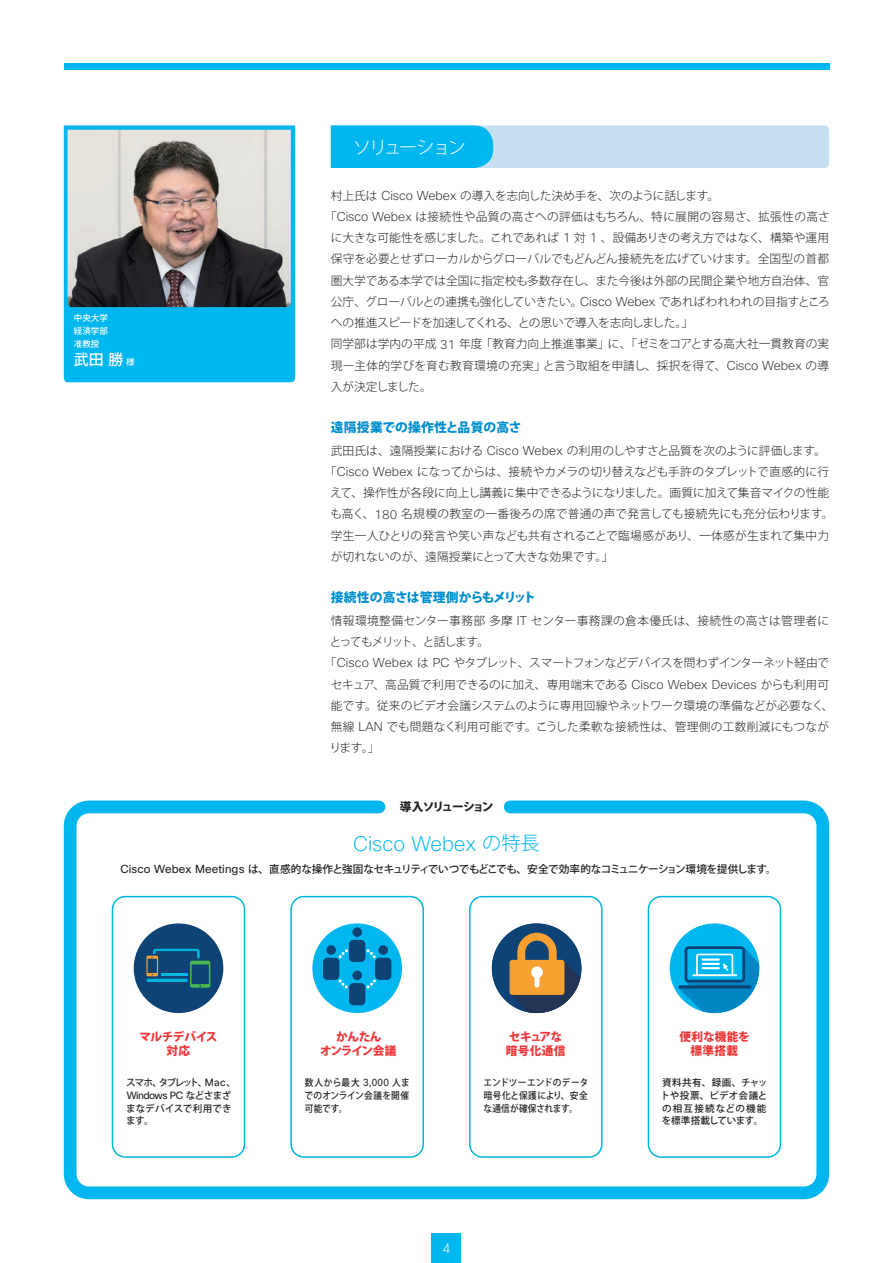
<style>
.page{position:relative;width:893px;height:1263px;background:#fff}
.page>*{position:absolute;margin:0;border:0;box-sizing:border-box;transform-origin:0 0}
.t1{font:200 20.4px "Cisco Sans";color:#00b6ef}
.t2{font:18px "Koz Go Pr 6 N Light 90 pv RKSJ H";letter-spacing:-.135em;color:#fff}
.t3{font:14.85px "Koz Go Pr 6 N Medium 90 pv RKSJ H";color:#fff}
.t4{font:200 13.65px "Cisco Sans";color:#fff}
.t5{font:12.75px "Koz Go Pr 6 N Heavy 90 pv RKSJ H";letter-spacing:-.02em;color:#008dce}
.t6{font:12.75px "Koz Go Pr 6 N Heavy 90 pv RKSJ H";letter-spacing:.015em;color:#008dce}
.t7{font:11.7px "Koz Go Pr 6 N Light 90 pv RKSJ H";color:#231f20}
.t8{font:11.7px "Koz Go Pr 6 N Light 90 pv RKSJ H";letter-spacing:.025em;color:#231f20}
.t9{font:11.7px "Koz Go Pr 6 N Light 90 pv RKSJ H";letter-spacing:.03em;color:#231f20}
.t10{font:11.7px "Koz Go Pr 6 N Light 90 pv RKSJ H";letter-spacing:-.055em;color:#231f20}
.t11{font:11.7px "Koz Go Pr 6 N Light 90 pv RKSJ H";letter-spacing:-.02em;color:#231f20}
.t12{font:11.7px "Koz Go Pr 6 N Light 90 pv RKSJ H";letter-spacing:.035em;color:#231f20}
.t13{font:11.7px "Koz Go Pr 6 N Light 90 pv RKSJ H";letter-spacing:-.035em;color:#231f20}
.t14{font:11.7px/13.8px "Koz Go Pr 6 N Heavy 90 pv RKSJ H";letter-spacing:-.025em;color:#ee3639;text-align:center}
.t15{font:11.7px "Koz Go Pr 6 N Light 90 pv RKSJ H";letter-spacing:-.09em;color:#231f20}
.t16{font:11.7px/13.8px "Koz Go Pr 6 N Heavy 90 pv RKSJ H";letter-spacing:-.055em;color:#ee3639;text-align:center}
.t17{font:11.7px/13.8px "Koz Go Pr 6 N Heavy 90 pv RKSJ H";letter-spacing:.025em;color:#ee3639;text-align:center}
.t18{font:11.7px "Koz Go Pr 6 N Heavy 90 pv RKSJ H";letter-spacing:-.13em;color:#231f20}
.t19{font:11.7px "Koz Go Pr 6 N Light 90 pv RKSJ H";letter-spacing:-.05em;color:#231f20}
.t20{font:10.65px "Koz Go Pr 6 N Medium 90 pv RKSJ H";letter-spacing:-.05em;color:#231f20}
.t21{font:10.2px "Cisco Sans";letter-spacing:-.045em;color:#231f20}
.t22{font:9.6px/12.8px "Koz Go Pr 6 N Medium 90 pv RKSJ H";letter-spacing:.02em;color:#231f20;text-align:justify;scale:.91 1}
.t23{font:9.6px/12.8px "Koz Go Pr 6 N Medium 90 pv RKSJ H";letter-spacing:.02em;color:#231f20}
.t24{font:9.6px "Koz Go Pr 6 N Medium 90 pv RKSJ H";letter-spacing:-.145em;color:#231f20}
.t25{font:8.55px/12.8px "Koz Go Pr 6 N Medium 90 pv RKSJ H";color:#fff;text-align:justify}
.s1{font-size:8.55px}
.s2{font-family:"Cisco Sans";font-weight:200;font-size:12.45px}
.s3{font-family:"Koz Go Pr 6 N Light 90 pv RKSJ H";font-weight:400;font-size:19.2px}
.s4{font-family:"Cisco Sans";font-size:11.4px}
.s5{font-family:"Cisco Sans";font-size:10.2px}
.s6{font-family:"Koz Go Pr 6 N Medium 90 pv RKSJ H";font-size:9.6px}
</style>
<div class="page">
<div style="left:64px;top:64px;width:765px;height:6px;background:#00b6ef"></div>
<div style="left:432px;top:1233px;width:29px;height:30px;background:#00b6ef"></div>
<div style="left:64px;top:800px;width:765px;height:399px;border:13px solid #00b6ef;border-radius:19px"></div>
<div style="left:64px;top:125px;width:231px;height:257px;background:#00b6ef"></div>
<img style="left:68px;top:130px;width:223px;height:177px">
<div style="left:112px;top:896px;width:133px;height:262px;border:2px solid #00b5dc;border-radius:13px"></div>
<div style="left:134px;top:923px;width:89px;height:90px;background:#0d4375;border-radius:50%"></div>
<svg style="left:146px;top:949px;width:64px;height:39px"></svg>
<div style="left:290px;top:896px;width:134px;height:262px;border:2px solid #00b5dc;border-radius:13px"></div>
<div style="left:312px;top:923px;width:90px;height:90px;background:#00b6ef;border-radius:50%"></div>
<div style="left:326px;top:945px;width:10px;height:10px;background:#0d4375;border-radius:50%"></div>
<div style="left:323px;top:958px;width:16px;height:22px;background:#0d4375;border-radius:4px"></div>
<div style="left:378px;top:945px;width:10px;height:10px;background:#0d4375;border-radius:50%"></div>
<div style="left:375px;top:958px;width:16px;height:22px;background:#0d4375;border-radius:4px"></div>
<div style="left:352px;top:971px;width:10px;height:9px;background:#0d4375;border-radius:50%"></div>
<div style="left:349px;top:983px;width:16px;height:22px;background:#0d4375;border-radius:4px"></div>
<div style="left:352px;top:927px;width:10px;height:10px;background:#0d4375;border-radius:50%"></div>
<div style="left:349px;top:940px;width:16px;height:22px;background:#0d4375;border-radius:4px"></div>
<svg style="left:366px;top:979px;width:10px;height:9px"></svg>
<svg style="left:366px;top:949px;width:10px;height:9px"></svg>
<svg style="left:338px;top:979px;width:10px;height:9px"></svg>
<svg style="left:339px;top:949px;width:9px;height:9px"></svg>
<div style="left:469px;top:896px;width:134px;height:262px;border:2px solid #00b5dc;border-radius:13px"></div>
<div style="left:492px;top:923px;width:89px;height:90px;background:#0d4375;border-radius:50%"></div>
<svg style="left:510px;top:933px;width:70px;height:80px"></svg>
<div style="left:648px;top:896px;width:133px;height:262px;border:2px solid #00b5dc;border-radius:13px"></div>
<div style="left:670px;top:923px;width:89px;height:90px;background:#00b6ef;border-radius:50%"></div>
<hr style="left:678px;top:985px;width:73px;height:3px;background:#0d4375;border-radius:2px">
<svg style="left:679px;top:946px;width:80px;height:67px"></svg>
<svg style="left:331px;top:125px;width:498px;height:43px;background:#88d2f1"></svg>
<p class="t25" style="left:74px;top:313px;width:36px">中央大学経済学部准教授</p>
<p class="t3" style="left:74px;top:353px;width:62px">武田勝<span class="s1">様</span></p>
<h2 class="t2" style="left:353px;top:140px;width:114px">ソリューション</h2>
<p class="t7" style="left:331px;top:191px;width:390px">村上氏は <span class="s2">Cisco Webex</span> の導入を志向した決め手を、次のように話します。</p>
<p class="t9" style="left:325px;top:212px;width:506px">「<span class="s2">Cisco Webex</span> は接続性や品質の高さへの評価はもちろん、特に展開の容易さ、拡張性の高さ</p>
<p class="t7" style="left:331px;top:233px;width:500px">に大きな可能性を感じました。これであれば <span class="s2">1</span> 対 <span class="s2">1</span> 、設備ありきの考え方ではなく、構築や運用</p>
<p class="t7" style="left:331px;top:254px;width:500px">保守を必要とせずローカルからグローバルでもどんどん接続先を広げていけます。全国型の首都</p>
<p class="t7" style="left:331px;top:276px;width:500px">圏大学である本学では全国に指定校も多数存在し、また今後は外部の民間企業や地方自治体、官</p>
<p class="t7" style="left:331px;top:297px;width:500px">公庁、グローバルとの連携も強化していきたい。<span class="s2">Cisco Webex</span> であればわれわれの目指すところ</p>
<p class="t13" style="left:331px;top:318px;width:364px">への推進スピードを加速してくれる、との思いで導入を志向しました。」</p>
<p class="t7" style="left:331px;top:340px;width:500px">同学部は学内の平成 <span class="s2">31</span> 年度「教育力向上推進事業」に、「ゼミをコアとする高大社一貫教育の実</p>
<p class="t8" style="left:331px;top:361px;width:500px">現ー主体的学びを育む教育環境の充実」と言う取組を申請し、採択を得て、<span class="s2">Cisco Webex</span> の導</p>
<p class="t19" style="left:331px;top:382px;width:102px">入が決定しました。</p>
<p class="t6" style="left:331px;top:423px;width:192px">遠隔授業での操作性と品質の高さ</p>
<p class="t7" style="left:331px;top:446px;width:497px">武田氏は、遠隔授業における <span class="s2">Cisco Webex</span> の利用のしやすさと品質を次のように評価します。</p>
<p class="t11" style="left:325px;top:467px;width:506px">「<span class="s2">Cisco Webex</span> になってからは、接続やカメラの切り替えなども手許のタブレットで直感的に行</p>
<p class="t7" style="left:330px;top:488px;width:500px">えて、操作性が各段に向上し講義に集中できるようになりました。画質に加えて集音マイクの性能</p>
<p class="t8" style="left:330px;top:510px;width:505px">も高く、<span class="s2">180</span> 名規模の教室の一番後ろの席で普通の声で発言しても接続先にも充分伝わります。</p>
<p class="t9" style="left:331px;top:531px;width:500px">学生一人ひとりの発言や笑い声なども共有されることで臨場感があり、一体感が生まれて集中力</p>
<p class="t7" style="left:331px;top:552px;width:284px">が切れないのが、遠隔授業にとって大きな効果です。」</p>
<p class="t5" style="left:331px;top:593px;width:207px">接続性の高さは管理側からもメリット</p>
<p class="t12" style="left:331px;top:616px;width:500px">情報環境整備センター事務部多摩 <span class="s2">IT</span> センター事務課の倉本優氏は、接続性の高さは管理者に</p>
<p class="t15" style="left:330px;top:637px;width:161px">とってもメリット、と話します。</p>
<p class="t10" style="left:325px;top:658px;width:506px">「<span class="s2">Cisco Webex</span> は <span class="s2">PC</span> やタブレット、スマートフォンなどデバイスを問わずインターネット経由で</p>
<p class="t7" style="left:331px;top:680px;width:500px">セキュア、高品質で利用できるのに加え、専用端末である <span class="s2">Cisco Webex Devices</span> からも利用可</p>
<p class="t7" style="left:331px;top:701px;width:504px">能です。従来のビデオ会議システムのように専用回線やネットワーク環境の準備などが必要なく、</p>
<p class="t8" style="left:331px;top:722px;width:500px">無線 <span class="s2">LAN</span> でも問題なく利用可能です。こうした柔軟な接続性は、管理側の工数削減にもつなが</p>
<p class="t7" style="left:330px;top:743px;width:51px">ります。」</p>
<p class="t18" style="left:400px;top:802px;width:95px">導入ソリューション</p>
<h1 class="t1" style="left:353px;top:832px;width:188px">Cisco Webex <span class="s3">の特長</span></h1>
<p class="t20" style="left:120px;top:865px;width:658px"><span class="s4">Cisco Webex Meetings</span> は、直感的な操作と強固なセキュリティでいつでもどこでも、安全で効率的なコミュニケーション環境を提供します。</p>
<p class="t14" style="left:139px;top:1031px;width:80px">マルチデバイス対応</p>
<p class="t24" style="left:126px;top:1079px;width:111px">スマホ、タブレット、<span class="s5">M a c</span>、</p>
<p class="t21" style="left:127px;top:1092px;width:106px">Windows PC <span class="s6">などさまざ</span></p>
<p class="t23" style="left:126px;top:1103px;width:107px">まなデバイスで利用できます。</p>
<p class="t16" style="left:320px;top:1031px;width:78px">かんたん<br>オンライン会議</p>
<p class="t22" style="left:304px;top:1077px;width:117px">数人から最大 <span class="s5">3,000</span> 人までのオンライン会議を開催可能です。</p>
<p class="t14" style="left:506px;top:1031px;width:61px;text-align:left">セキュアな暗号化通信</p>
<p class="t22" style="left:483px;top:1077px;width:117px">エンドツーエンドのデータ暗号化と保護により、安全な通信が確保されます。</p>
<p class="t4" style="left:442px;top:1240px;width:10px">4</p>
<p class="t17" style="left:679px;top:1031px;width:72px">便利な機能を標準搭載</p>
<p class="t23" style="left:661px;top:1077px;width:109px;text-align:justify">資料共有、録画、チャットや投票、ビデオ会議との相互接続などの機能を標準搭載しています。</p>
</div>
